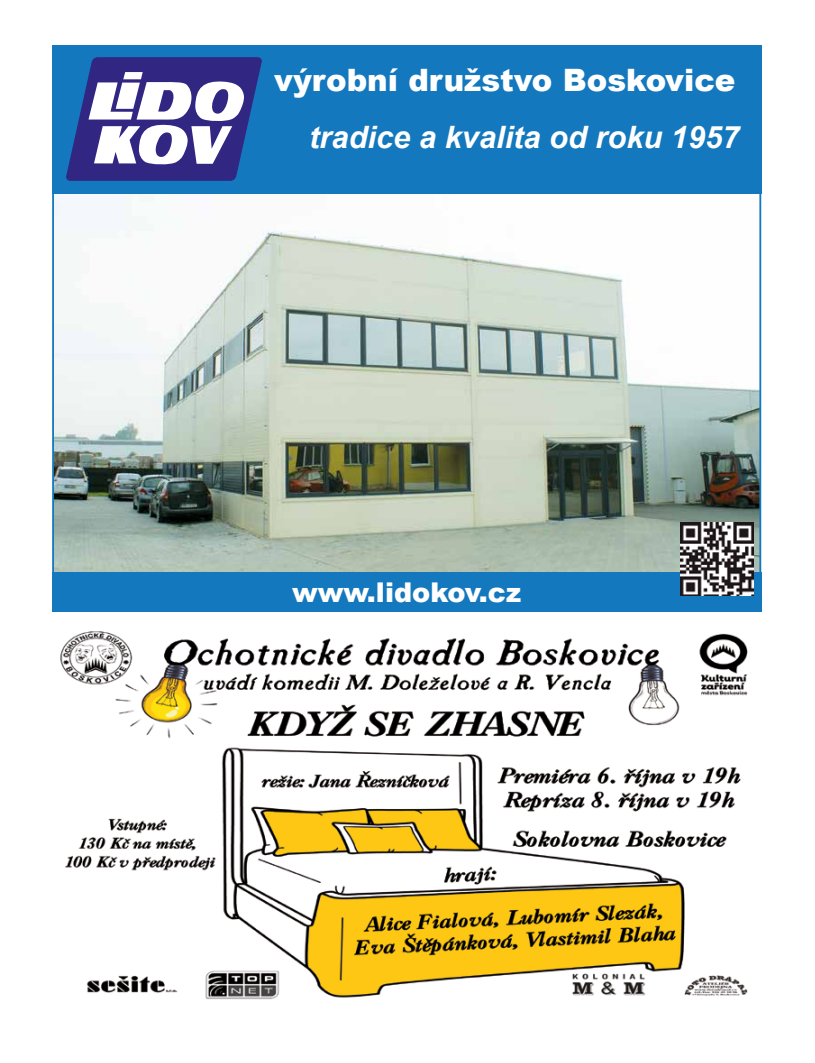
<style>
.page{position:relative;width:815px;height:1063px;background:#fff}
.page>*{position:absolute;margin:0;border:0;box-sizing:border-box;transform-origin:0 0}
.t1{font:italic 700 30.88px "Arial";color:#fff}
.t2{font:900 30.88px "Arial";color:#fff}
.t3{font:900 27.25px "Arial";color:#fff}
</style>
<div class="page">
<img style="left:60px;top:631px;width:688px;height:369px">
<svg style="left:52px;top:193px;width:709px;height:379px"></svg>
<div style="left:52px;top:45px;width:709px;height:148px;background:#1478be"></div>
<svg style="left:66px;top:57px;width:196px;height:124px;background:#6f77b2"></svg>
<div style="left:52px;top:572px;width:709px;height:40px;background:#1478be"></div>
<img style="left:680px;top:523px;width:73px;height:73px">
<p class="t2" style="left:274px;top:57px;width:463px">výrobní družstvo Boskovice</p>
<p class="t1" style="left:309px;top:117px;width:432px">tradice a kvalita od roku 1957</p>
<p class="t3" style="left:292px;top:572px;width:231px">www.lidokov.cz</p>
</div>
